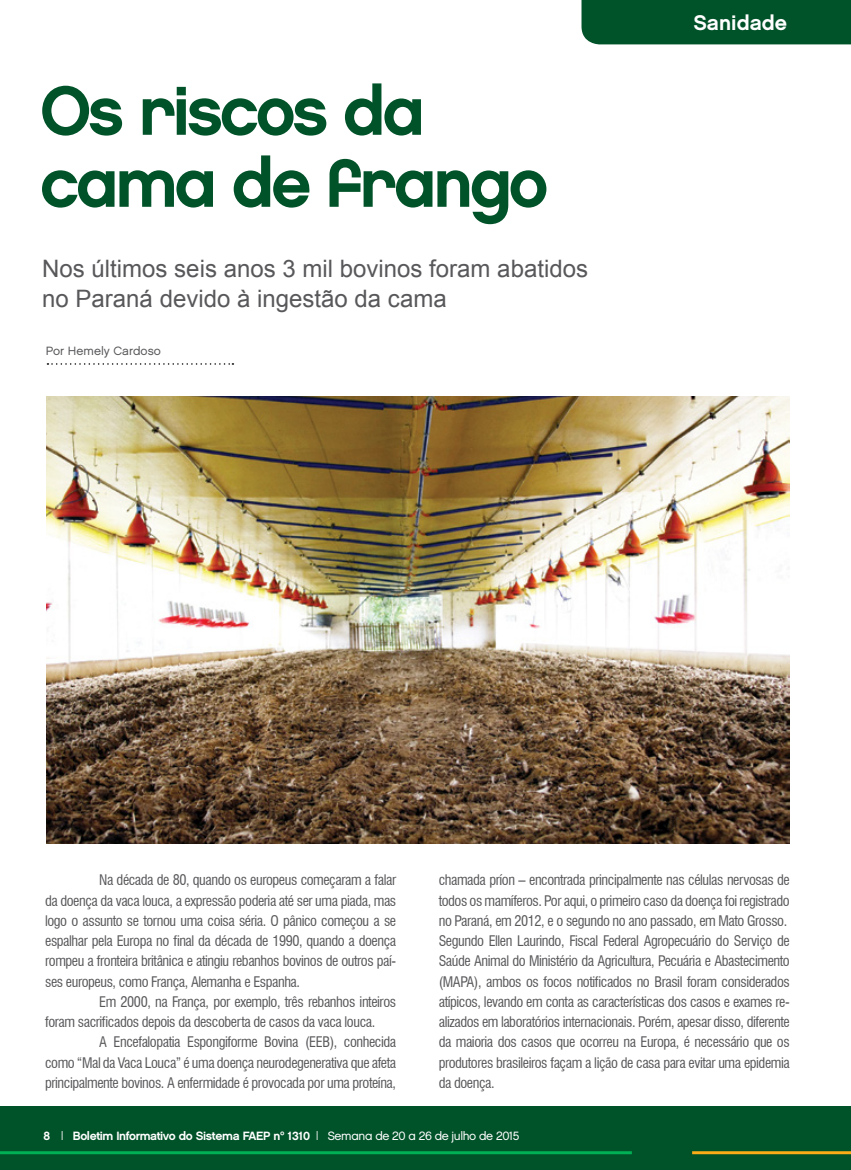
<style>
.page{position:relative;width:851px;height:1170px;background:#fff}
.page>*{position:absolute;margin:0;border:0;box-sizing:border-box;transform-origin:0 0}
.t1{font:69px/72px "Chalet New York Nineteen Eighty";letter-spacing:-.05em;color:#005229}
.t2{font:24px/30px "Arial";color:#58585b}
.t3{font:21px "Chalet New York Nineteen Sixty";color:#fff}
.t4{font:condensed 14.25px/20.2px "Swiss 721 BT";letter-spacing:-.03em;color:#58585b;text-align:justify}
.t5{font:12px "Chalet New York Nineteen Sixty";letter-spacing:-.03em;color:#fff}
.t6{font:12px "Chalet London Nineteen Sixty";color:#58585b}
.s1{font-family:"Chalet London Nineteen Eighty"}
</style>
<div class="page">
<div style="left:0;top:1106px;width:850px;height:63px;background:#005229"></div>
<hr style="left:0;top:1151px;width:631px;height:3px;background:#00b055">
<hr style="left:692px;top:1151px;width:158px;height:3px;background:#fbac17">
<div style="left:581px;top:0;width:269px;height:44px;background:#005229"></div>
<svg style="left:47px;top:363px;width:186px;height:2px"></svg>
<img style="left:47px;top:396px;width:741px;height:447px">
<h1 class="t1" style="left:40px;top:74px;width:510px">Os riscos da cama de frango</h1>
<h2 class="t2" style="left:42px;top:253px;width:547px">Nos últimos seis anos 3 mil bovinos foram abatidos no Paraná devido à ingestão da cama</h2>
<p class="t6" style="left:46px;top:344px;width:116px">Por Hemely Cardoso</p>
<h3 class="t3" style="left:693px;top:10px;width:95px">Sanidade</h3>
<p class="t4" style="left:45px;top:869px;width:352px;text-indent:54px">Na década de 80, quando os europeus começaram a falar da doença da vaca louca, a expressão poderia até ser uma piada, mas logo o assunto se tornou uma coisa séria. O pânico começou a se espalhar pela Europa no final da década de 1990, quando a doença rompeu a fronteira britânica e atingiu rebanhos bovinos de outros paí&shy;ses europeus, como França, Alemanha e Espanha.</p>
<p class="t4" style="left:45px;top:991px;width:352px;text-indent:54px">Em 2000, na França, por exemplo, três rebanhos inteiros foram sacrificados depois da descoberta de casos da vaca louca.</p>
<p class="t4" style="left:45px;top:1031px;width:352px;text-indent:54px">A Encefalopatia Espongiforme Bovina (EEB), conhecida como “Mal da Vaca Louca” é uma doença neurodegenerativa que afeta principalmente bovinos. A enfermidade é provocada por uma proteína,</p>
<p class="t4" style="left:438px;top:869px;width:352px;text-align:left">chamada príon – encontrada principalmente nas células nervosas de todos os mamíferos. Por aqui, o primeiro caso da doença foi registrado no Paraná, em 2012, e o segundo no ano passado, em Mato Grosso.<br>Segundo Ellen Laurindo, Fiscal Federal Agropecuário do Serviço de Saúde Animal do Ministério da Agricultura, Pecuária e Abastecimento (MAPA), ambos os focos notificados no Brasil foram considerados atípicos, levando em conta as características dos casos e exames re&shy;alizados em laboratórios internacionais. Porém, apesar disso, diferente da maioria dos casos que ocorreu na Europa, é necessário que os produtores brasileiros façam a lição de casa para evitar uma epidemia da doença.</p>
<p class="t5" style="left:43px;top:1128px;width:477px">8 | Boletim Informativo do Sistema FAEP nº 1310 | <span class="s1">Semana de 20 a 26 de julho de 2015</span></p>
</div>
